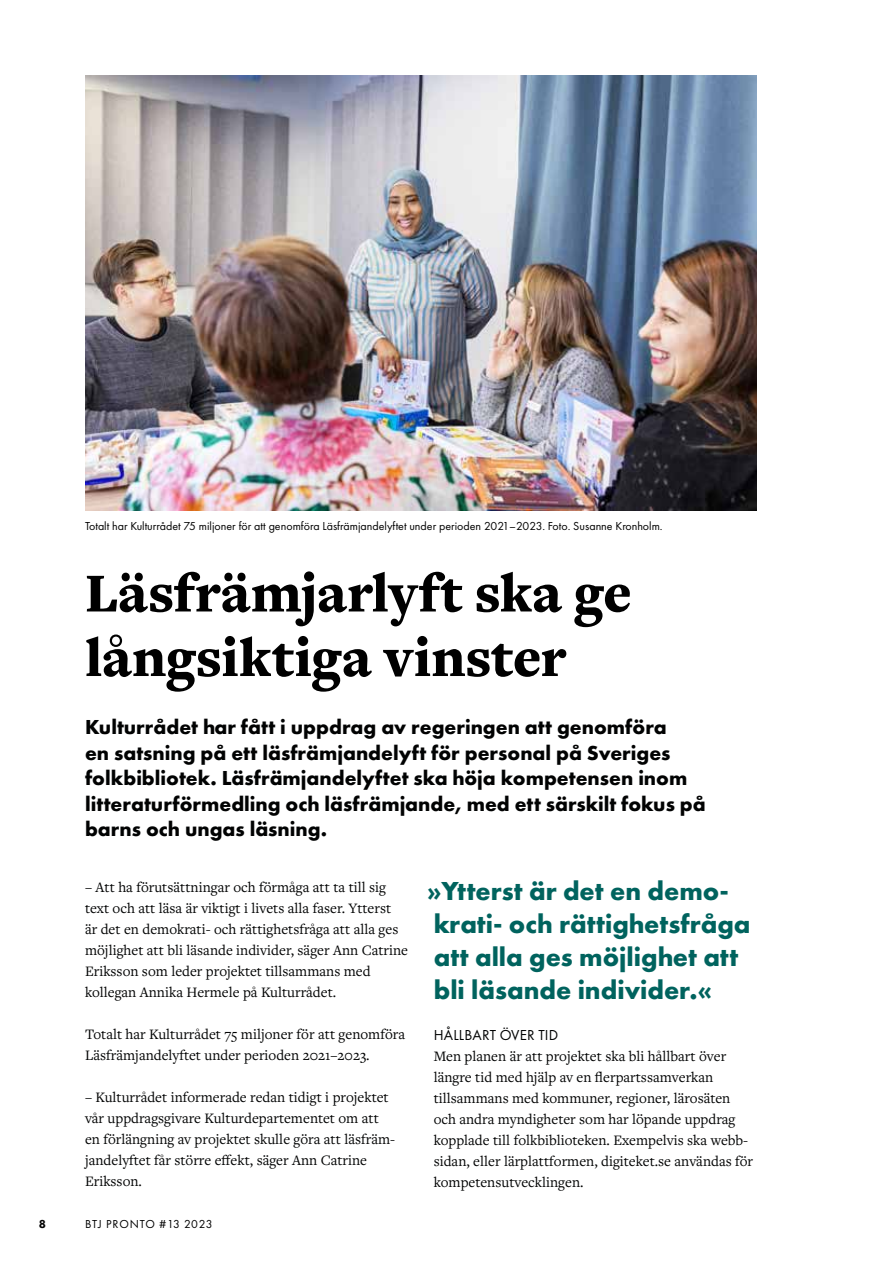
<style>
.page{position:relative;width:893px;height:1263px;background:#fff}
.page>*{position:absolute;margin:0;border:0;box-sizing:border-box;transform-origin:0 0}
.t1{font:900 57px/64.5px "Freight Text Pro";letter-spacing:-.005em;color:#000}
.t2{font:700 27px/33px "Futura PT";color:#00635e}
.t3{font:700 21px/25.5px "Futura PT";color:#010202}
.t4{font:15px/21px "Freight Text Pro";color:#010202}
.t5{font:15px "Futura PT";letter-spacing:.01em;color:#010202}
.t6{font:12px "Futura PT";color:#000}
.t7{font:12px "Futura PT";letter-spacing:.07em;color:#000}
.t8{font:800 12px "Futura PT";color:#000}
</style>
<div class="page">
<img style="left:85px;top:75px;width:672px;height:435px">
<p class="t6" style="left:85px;top:519px;width:579px">Totalt har Kulturrådet 75 miljoner för att genomföra Läsfrämjandelyftet under perioden 2021–2023. Foto. Susanne Kronholm.</p>
<h1 class="t1" style="left:85px;top:560px;width:548px">Läsfrämjarlyft ska ge långsiktiga vinster</h1>
<p class="t3" style="left:85px;top:714px;width:622px">Kulturrådet har fått i uppdrag av regeringen att genomföra<br>en satsning på ett läsfrämjandelyft för personal på Sveriges folkbibliotek. Läsfrämjandelyftet ska höja kompetensen inom litteraturförmedling och läsfrämjande, med ett särskilt fokus på barns och ungas läsning.</p>
<h2 class="t2" style="left:427px;top:873px;width:325px">»Ytterst är det en demo&shy;krati- och rättighetsfråga att alla ges möjlighet att bli läsande individer.«</h2>
<p class="t4" style="left:85px;top:876px;width:324px">– Att ha förutsättningar och förmåga att ta till sig text och att läsa är viktigt i livets alla faser. Ytterst<br>är det en demokrati- och rättighetsfråga att alla ges möjlighet att bli läsande individer, säger Ann Catrine Eriksson som leder projektet tillsammans med kollegan Annika Hermele på Kulturrådet.</p>
<p class="t4" style="left:85px;top:1023px;width:321px">Totalt har Kulturrådet 75 miljoner för att genomföra<br>Läsfrämjandelyftet under perioden 2021–2023.</p>
<p class="t4" style="left:85px;top:1086px;width:312px">– Kulturrådet informerade redan tidigt i projektet vår uppdragsgivare Kulturdepartementet om att en förlängning av projektet skulle göra att läsfräm&shy;jandelyftet får större effekt, säger Ann Catrine Eriksson.</p>
<p class="t5" style="left:434px;top:1026px;width:126px">HÅLLBART ÖVER TID</p>
<p class="t4" style="left:434px;top:1045px;width:321px">Men planen är att projektet ska bli hållbart över längre tid med hjälp av en flerpartssamverkan tillsammans med kommuner, regioner, lärosäten och andra myndigheter som har löpande uppdrag kopplade till folkbiblioteken. Exempelvis ska webb&shy;sidan, eller lärplattformen, digiteket.se användas för kompetensutvecklingen.</p>
<p class="t8" style="left:39px;top:1217px;width:9px">8</p>
<p class="t7" style="left:85px;top:1217px;width:129px">BTJ Pronto #13 2023</p>
</div>
